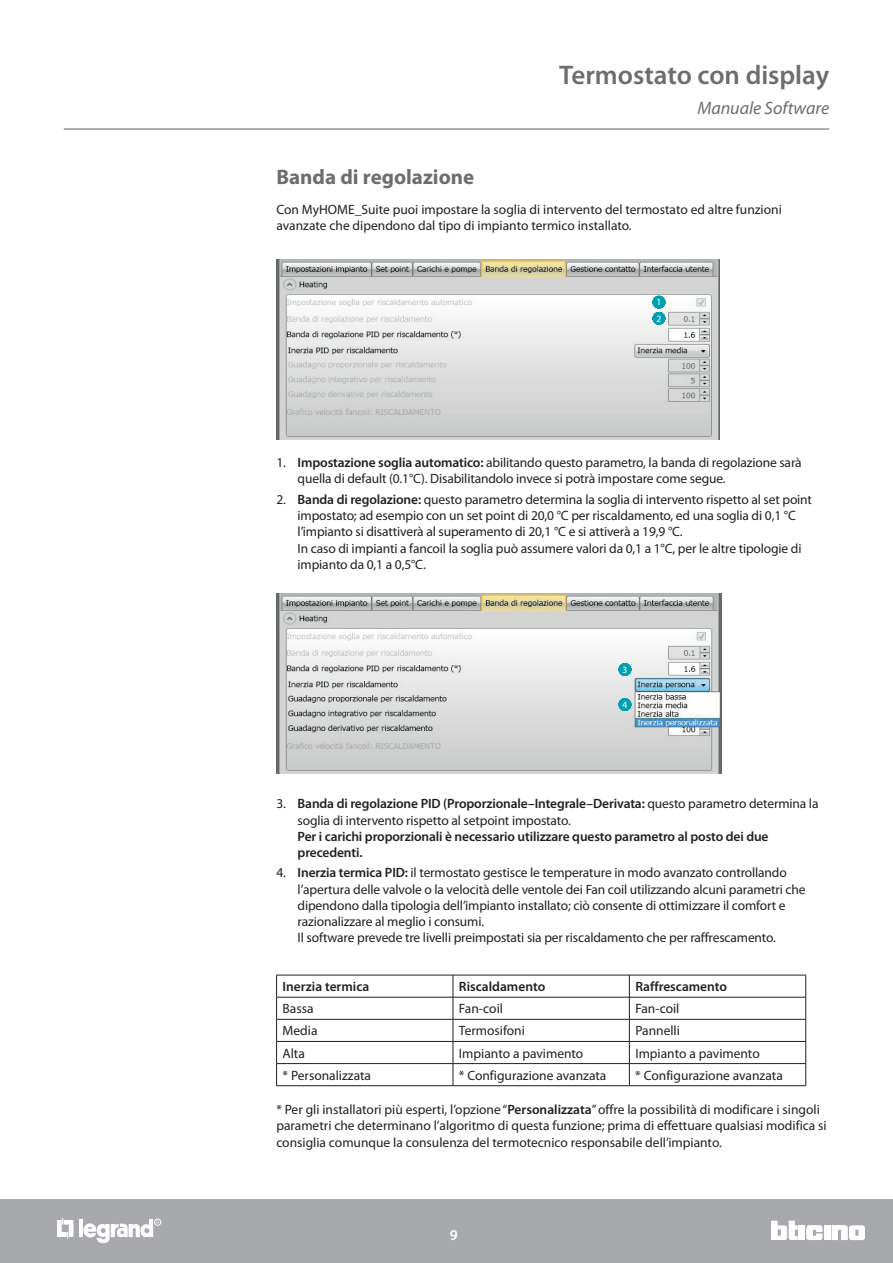
<style>
.page{position:relative;width:893px;height:1263px;background:#fff}
.page>*{position:absolute;margin:0;border:0;box-sizing:border-box;transform-origin:0 0}
.t1{font:600 27px "Myriad Pro";color:#6c6d70}
.t2{font:700 21px "Myriad Pro";color:#6c6d70}
.t3{font:italic 18px "Myriad Pro";color:#6c6d70}
.t4{font:600 15px "Myriad Pro";color:#fff}
.t5{font:13.5px/16.2px "Myriad Pro";letter-spacing:-.01em;color:#231f20}
.t6{font:600 13.5px/16.2px "Myriad Pro";letter-spacing:-.01em;color:#231f20}
.t7{font:9.6px/16.2px "Myriad Pro";color:#fff}
.s1{font-weight:600}
</style>
<div class="page">
<hr style="left:64px;top:128px;width:765px;height:2px;background:#939598">
<div style="left:0;top:1199px;width:893px;height:64px;background:#a8a9ad"></div>
<div style="left:799px;top:1225px;width:6px;height:15px;background:#fff"></div>
<div style="left:824px;top:1225px;width:6px;height:15px;background:#fff"></div>
<svg style="left:832px;top:1225px;width:33px;height:15px"></svg>
<svg style="left:771px;top:1220px;width:27px;height:20px"></svg>
<svg style="left:806px;top:1225px;width:16px;height:15px"></svg>
<hr style="left:79px;top:1219px;width:4px;height:18px;background:#fff">
<svg style="left:57px;top:1218px;width:16px;height:20px"></svg>
<div style="left:154px;top:1219px;width:7px;height:6px;border:1px solid #fff;border-radius:50%"></div>
<svg style="left:83px;top:1219px;width:76px;height:25px"></svg>
<img style="left:276px;top:260px;width:443px;height:180px">
<svg style="left:652px;top:295px;width:14px;height:30px"></svg>
<img style="left:276px;top:594px;width:446px;height:179px">
<svg style="left:618px;top:662px;width:14px;height:14px"></svg>
<svg style="left:618px;top:697px;width:14px;height:15px"></svg>
<hr style="left:276px;top:975px;width:177px;height:1px;background:#231f20">
<hr style="left:453px;top:975px;width:176px;height:1px;background:#231f20">
<hr style="left:629px;top:975px;width:177px;height:1px;background:#231f20">
<hr style="left:276px;top:997px;width:177px;height:1px;background:#231f20">
<hr style="left:453px;top:997px;width:176px;height:1px;background:#231f20">
<hr style="left:629px;top:997px;width:177px;height:1px;background:#231f20">
<hr style="left:276px;top:1019px;width:177px;height:1px;background:#231f20">
<hr style="left:453px;top:1019px;width:176px;height:1px;background:#231f20">
<hr style="left:276px;top:1041px;width:177px;height:1px;background:#231f20">
<hr style="left:453px;top:1041px;width:176px;height:1px;background:#231f20">
<hr style="left:276px;top:1063px;width:177px;height:1px;background:#231f20">
<svg style="left:276px;top:975px;width:1px;height:110px"></svg>
<hr style="left:453px;top:1063px;width:176px;height:1px;background:#231f20">
<svg style="left:453px;top:975px;width:1px;height:110px"></svg>
<hr style="left:629px;top:1063px;width:177px;height:1px;background:#231f20">
<hr style="left:276px;top:1085px;width:177px;height:1px;background:#231f20">
<hr style="left:453px;top:1085px;width:176px;height:1px;background:#231f20">
<hr style="left:629px;top:1085px;width:177px;height:1px;background:#231f20">
<hr style="left:629px;top:1019px;width:177px;height:1px;background:#231f20">
<svg style="left:629px;top:975px;width:1px;height:110px"></svg>
<svg style="left:805px;top:975px;width:1px;height:110px"></svg>
<hr style="left:629px;top:1041px;width:177px;height:1px;background:#231f20">
<h2 class="t2" style="left:276px;top:164px;width:199px">Banda di regolazione</h2>
<h1 class="t1" style="left:559px;top:58px;width:271px">Termostato con display</h1>
<h3 class="t3" style="left:697px;top:97px;width:133px">Manuale Software</h3>
<p class="t5" style="left:276px;top:201px;width:507px">Con MyHOME_Suite puoi impostare la soglia di intervento del termostato ed altre funzioni avanzate che dipendono dal tipo di impianto termico installato.</p>
<p class="t7" style="left:656px;top:294px;width:6px">1<br>2</p>
<p class="t5" style="left:298px;top:454px;width:506px;text-indent:-21px">1. <span class="s1">Impostazione soglia automatico:</span> abilitando questo parametro, la banda di regolazione sarà quella di default (0.1°C). Disabilitandolo invece si potrà impostare come segue.</p>
<p class="t5" style="left:298px;top:491px;width:516px;text-indent:-21px">2. <span class="s1">Banda di regolazione:</span> questo parametro determina la soglia di intervento rispetto al set point impostato; ad esempio con un set point di 20,0 °C per riscaldamento, ed una soglia di 0,1 °C l’impianto si disattiverà al superamento di 20,1 °C e si attiverà a 19,9 °C.<br>In caso di impianti a fancoil la soglia può assumere valori da 0,1 a 1°C, per le altre tipologie di impianto da 0,1 a 0,5°C.</p>
<p class="t7" style="left:622px;top:661px;width:6px">3</p>
<p class="t7" style="left:622px;top:696px;width:6px">4</p>
<p class="t5" style="left:298px;top:795px;width:522px;text-indent:-21px">3. <span class="s1">Banda di regolazione PID (Proporzionale–Integrale–Derivata:</span> questo parametro determina la soglia di intervento rispetto al setpoint impostato.</p>
<p class="t6" style="left:298px;top:828px;width:472px">Per i carichi proporzionali è necessario utilizzare questo parametro al posto dei due precedenti.</p>
<p class="t5" style="left:298px;top:864px;width:509px;text-indent:-21px">4. <span class="s1">Inerzia termica PID:</span> il termostato gestisce le temperature in modo avanzato controllando l’apertura delle valvole o la velocità delle ventole dei Fan coil utilizzando alcuni parametri che dipendono dalla tipologia dell’impianto installato; ciò consente di ottimizzare il comfort e razionalizzare al meglio i consumi.<br>Il software prevede tre livelli preimpostati sia per riscaldamento che per raffrescamento.</p>
<p class="t6" style="left:283px;top:978px;width:88px">Inerzia termica</p>
<p class="t6" style="left:459px;top:978px;width:88px">Riscaldamento</p>
<p class="t6" style="left:635px;top:978px;width:93px">Raffrescamento</p>
<p class="t5" style="left:283px;top:1000px;width:33px">Bassa</p>
<p class="t5" style="left:459px;top:1000px;width:46px">Fan-coil</p>
<p class="t5" style="left:635px;top:1000px;width:46px">Fan-coil</p>
<p class="t5" style="left:283px;top:1022px;width:36px">Media</p>
<p class="t5" style="left:459px;top:1022px;width:67px">Termosifoni</p>
<p class="t5" style="left:635px;top:1022px;width:46px">Pannelli</p>
<p class="t5" style="left:283px;top:1045px;width:24px">Alta</p>
<p class="t5" style="left:459px;top:1045px;width:126px">Impianto a pavimento</p>
<p class="t5" style="left:635px;top:1045px;width:126px">Impianto a pavimento</p>
<p class="t5" style="left:283px;top:1067px;width:90px">* Personalizzata</p>
<p class="t5" style="left:459px;top:1067px;width:149px">* Configurazione avanzata</p>
<p class="t5" style="left:635px;top:1067px;width:149px">* Configurazione avanzata</p>
<p class="t5" style="left:276px;top:1101px;width:552px">* Per gli installatori più esperti, l’opzione “<span class="s1">Personalizzata</span>” offre la possibilità di modificare i singoli parametri che determinano l’algoritmo di questa funzione; prima di effettuare qualsiasi modifica si consiglia comunque la consulenza del termotecnico responsabile dell’impianto.</p>
<p class="t4" style="left:450px;top:1225px;width:10px">9</p>
</div>
